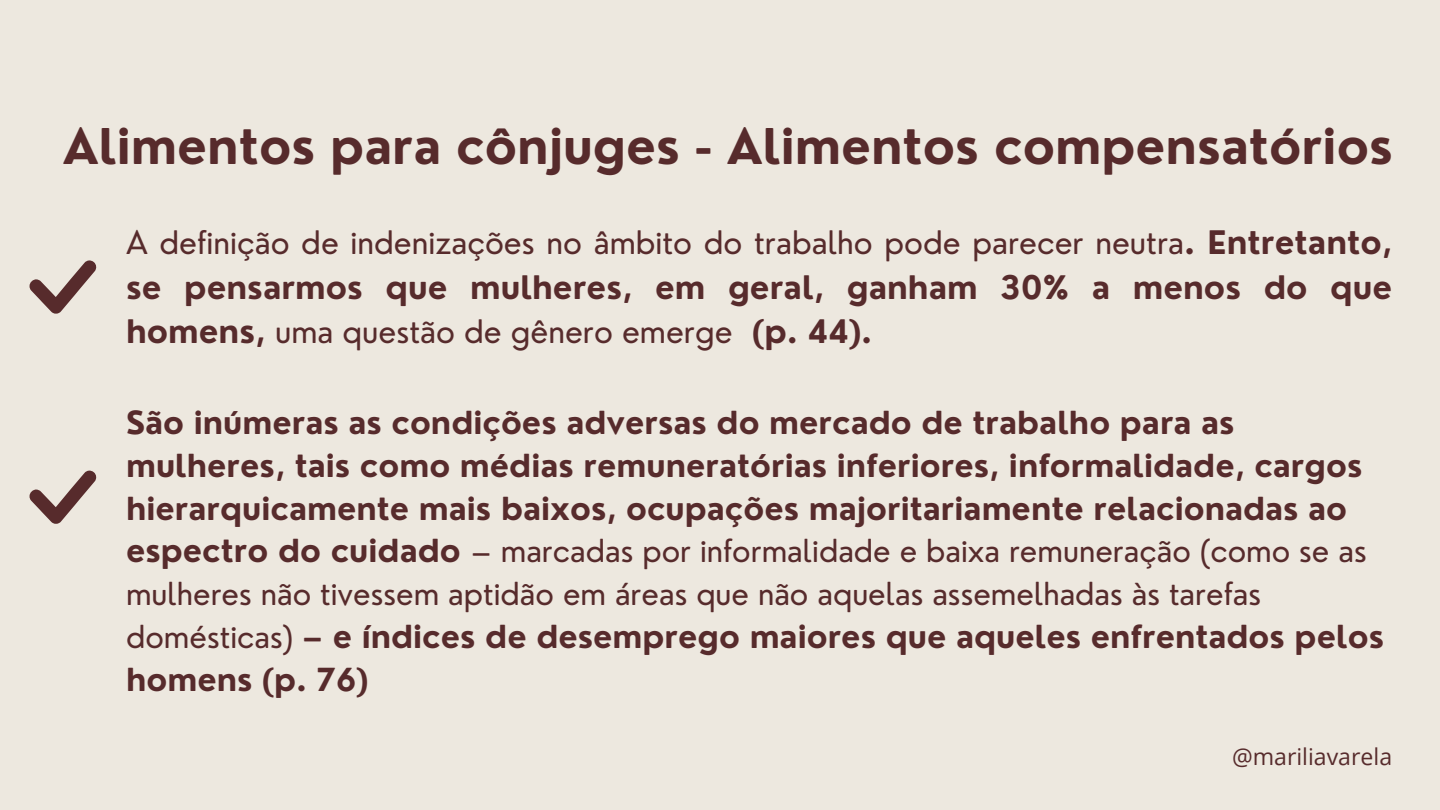
<style>
.page{position:relative;width:1440px;height:810px;background:#ede8df}
.page>*{position:absolute;margin:0;border:0;box-sizing:border-box;transform-origin:0 0}
.t1{font:700 48px "Nourd";color:#572b2c}
.t2{font:31.6px/44.2px "Nourd";color:#572b2c;text-align:justify}
.t3{font:700 31px/42.8px "Nourd";color:#572b2c}
.t4{font:23.1px "Open Sans";color:#572b2c}
.s1{font-weight:700}
.s2{font-weight:400}
</style>
<div class="page">
<svg style="left:29px;top:260px;width:68px;height:54px"></svg>
<svg style="left:29px;top:470px;width:68px;height:54px"></svg>
<p class="t1" style="left:63px;top:116px;width:1332px">Alimentos para cônjuges - Alimentos compensatórios</p>
<h1 class="t2" style="left:126px;top:220px;width:1268px">A definição de indenizações no âmbito do trabalho pode parecer neutra<span class="s1">. Entretanto, se pensarmos que mulheres, em geral, ganham 30% a menos do que homens,</span> uma questão de gênero emerge <span class="s1">(p. 44).</span></h1>
<p class="t3" style="left:126px;top:401px;width:1260px">São inúmeras as condições adversas do mercado de trabalho para as mulheres, tais como médias remuneratórias inferiores, informalidade, cargos hierarquicamente mais baixos, ocupações majoritariamente relacionadas ao espectro do cuidado <span class="s2">– marcadas por informalidade e baixa remuneração (como se as mulheres não tivessem aptidão em áreas que não aquelas assemelhadas às tarefas domésticas)</span> – e índices de desemprego maiores que aqueles enfrentados pelos homens (p. 76)</p>
<h2 class="t4" style="left:1232px;top:740px;width:162px">@mariliavarela</h2>
</div>
